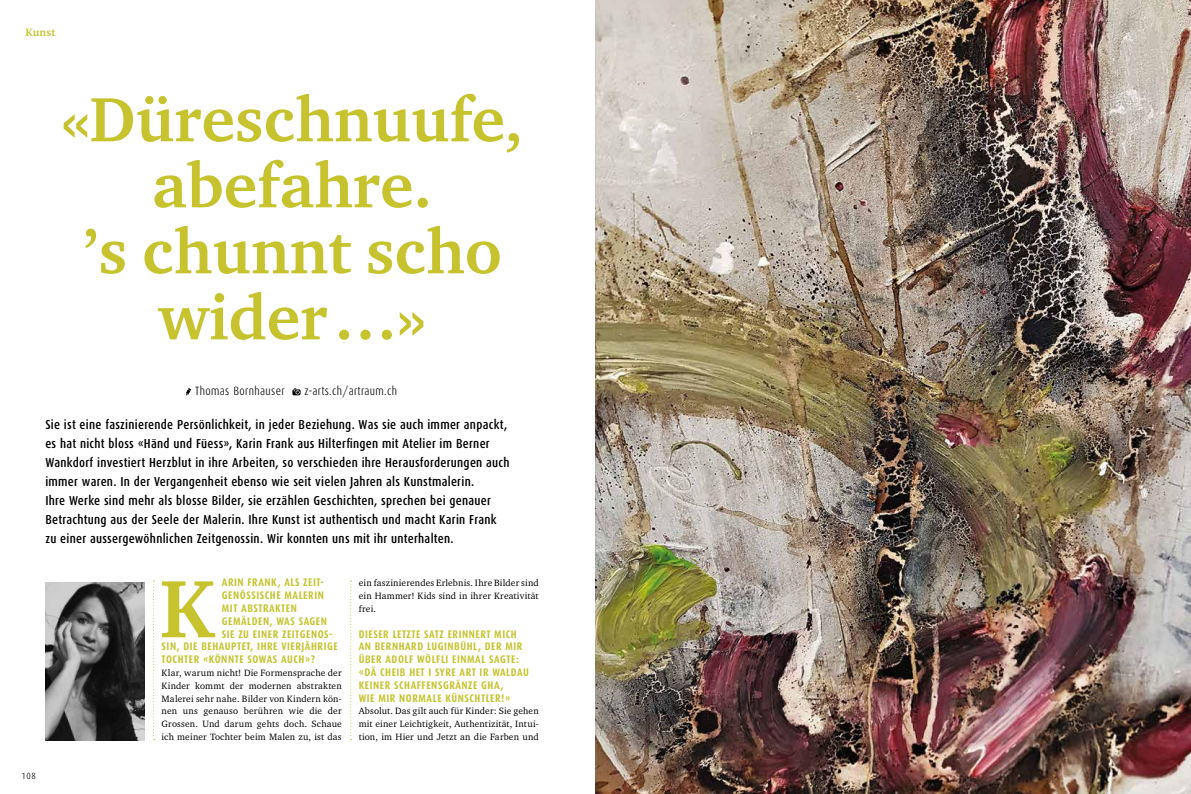
<style>
.page{position:relative;width:1191px;height:794px;background:#fff}
.page>*{position:absolute;margin:0;border:0;box-sizing:border-box;transform-origin:0 0}
.t1{font:700 83.2px "Charter ITC";color:#c6c32e}
.t2{font:700 64px/66px "Charter ITC";color:#c6c32e;text-align:center}
.t3{font:500 13px/19px "Dax";letter-spacing:.02em;color:#000}
.t4{font:300 12px "Dax";letter-spacing:.03em;color:#000}
.t5{font:700 11px/12.8px "Dax";letter-spacing:.05em;color:#c6c32e}
.t6{font:700 11px "Charter ITC";letter-spacing:.015em;color:#c6c32e}
.t7{font:9.4px/12.8px "Charter ITC";letter-spacing:.02em;color:#000;text-align:justify}
.t8{font:300 9px "Dax";color:#000;scale:1.1 1}
</style>
<div class="page">
<img style="left:595px;top:0;width:596px;height:794px">
<svg style="left:186px;top:388px;width:5px;height:7px"></svg>
<svg style="left:292px;top:388px;width:8px;height:7px"></svg>
<svg style="left:350px;top:580px;width:2px;height:160px"></svg>
<svg style="left:153px;top:580px;width:2px;height:160px"></svg>
<img style="left:45px;top:582px;width:100px;height:158px">
<p class="t6" style="left:26px;top:25px;width:31px">Kunst</p>
<h2 class="t2" style="left:61px;top:85px;width:464px">«Düreschnuufe, abefahre.<br>’s chunnt scho wider…»</h2>
<p class="t4" style="left:195px;top:385px;width:91px">Thomas Bornhauser</p>
<p class="t4" style="left:304px;top:385px;width:94px">z-arts.ch/artraum.ch</p>
<p class="t3" style="left:45px;top:415px;width:466px">Sie ist eine faszinierende Persönlichkeit, in jeder Beziehung. Was sie auch immer anpackt, es hat nicht bloss «Händ und Füess», Karin Frank aus Hilterfingen mit Atelier im Berner Wankdorf investiert Herzblut in ihre Arbeiten, so verschieden ihre Herausforderungen auch immer waren. In der Vergangenheit ebenso wie seit vielen Jahren als Kunstmalerin.<br>Ihre Werke sind mehr als blosse Bilder, sie erzählen Geschichten, sprechen bei genauer Betrachtung aus der Seele der Malerin. Ihre Kunst ist authentisch und macht Karin Frank zu einer aussergewöhnlichen Zeitgenossin. Wir konnten uns mit ihr unterhalten.</p>
<p class="t5" style="left:222px;top:576px;width:104px">ARIN FRANK, ALS ZEIT-</p>
<p class="t5" style="left:222px;top:589px;width:103px">GENÖSSISCHE MALERIN</p>
<p class="t5" style="left:222px;top:602px;width:77px">MIT ABSTRAKTEN</p>
<p class="t5" style="left:222px;top:615px;width:107px">GEMÄLDEN, WAS SAGEN</p>
<p class="t5" style="left:222px;top:627px;width:112px">SIE ZU EINER ZEITGENOS-</p>
<p class="t5" style="left:162px;top:640px;width:178px">SIN, DIE BEHAUPTET, IHRE VIERJÄHRIGE</p>
<p class="t5" style="left:162px;top:653px;width:155px">TOCHTER «KÖNNTE SOWAS AUCH»?</p>
<p class="t7" style="left:162px;top:666px;width:182px">Klar, warum nicht! Die Formensprache der Kinder kommt der modernen abstrakten Malerei sehr nahe. Bilder von Kindern kön&shy;nen uns genauso berühren wie die der Grossen. Und darum gehts doch. Schaue ich meiner Tochter beim Malen zu, ist das</p>
<p class="t7" style="left:359px;top:576px;width:182px">ein faszinierendes Erlebnis. Ihre Bilder sind ein Hammer! Kids sind in ihrer Kreativität frei.</p>
<p class="t5" style="left:359px;top:627px;width:172px">DIESER LETZTE SATZ ERINNERT MICH<br>AN BERNHARD LUGINBÜHL, DER MIR<br>ÜBER ADOLF WÖLFLI EINMAL SAGTE: «DÄ CHEIB HET I SYRE ART IR WALDAU<br>KEINER SCHAFFENSGRÄNZE GHA,<br>WIE MIR NORMALE KÜNSCHTLER!»</p>
<p class="t7" style="left:359px;top:704px;width:182px">Absolut. Das gilt auch für Kinder: Sie gehen mit einer Leichtigkeit, Authentizität, Intui&shy;tion, im Hier und Jetzt an die Farben und</p>
<h1 class="t1" style="left:159px;top:557px;width:55px">K</h1>
<p class="t8" style="left:21px;top:770px;width:15px">108</p>
</div>
